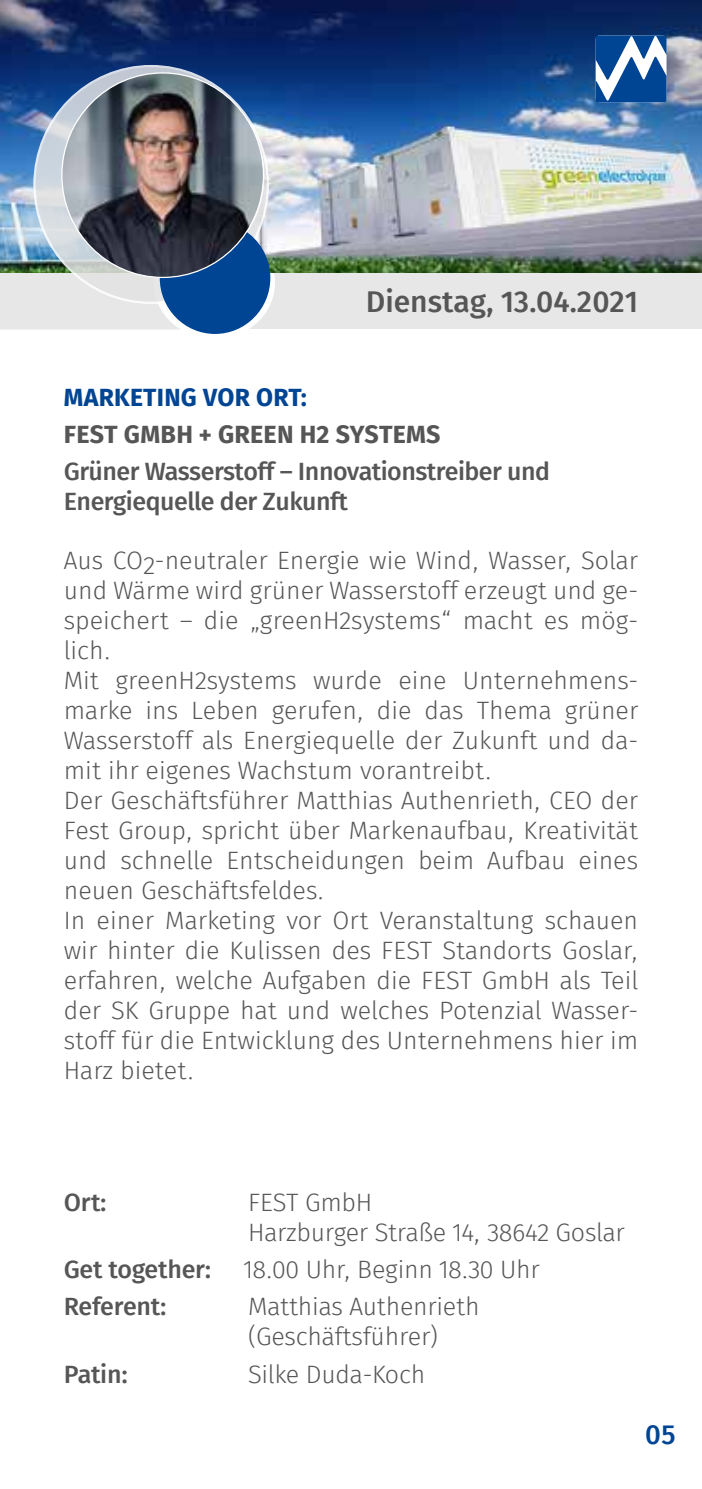
<style>
.page{position:relative;width:702px;height:1489px;background:#fff}
.page>*{position:absolute;margin:0;border:0;box-sizing:border-box;transform-origin:0 0}
.t1{font:500 30px "Fira Sans";color:#565656}
.t2{font:500 27.5px "Fira Sans";color:#004594}
.t3{font:300 25px/30px "Fira Sans";color:#565656}
.t4{font:500 25px/30px "Fira Sans";letter-spacing:-.02em;color:#565656}
.t5{font:700 25px "Fira Sans";letter-spacing:.01em;color:#565656}
.t6{font:700 25px "Fira Sans";letter-spacing:.01em;color:#004594}
</style>
<div class="page">
<img style="left:0;top:0;width:702px;height:230px">
<svg style="left:32px;top:64px;width:238px;height:166px"></svg>
<svg style="left:0;top:230px;width:702px;height:104px"></svg>
<img style="left:62px;top:73px;width:201px;height:204px">
<svg style="left:595px;top:35px;width:71px;height:67px"></svg>
<p class="t1" style="left:365px;top:280px;width:273px">Dienstag, 13.04.2021</p>
<p class="t6" style="left:64px;top:380px;width:244px">MARKETING VOR ORT:</p>
<p class="t5" style="left:64px;top:417px;width:378px">FEST GMBH + GREEN H2 SYSTEMS</p>
<p class="t4" style="left:64px;top:458px;width:488px">Grüner Wasserstoff – Innovationstreiber und<br>Energiequelle der Zukunft</p>
<p class="t3" style="left:64px;top:547px;width:576px">Aus CO2-neutraler Energie wie Wind, Wasser, Solar und Wärme wird grüner Wasserstoff erzeugt und ge&shy;speichert – die „greenH2systems“ macht es mög&shy;lich.<br>Mit greenH2systems wurde eine Unternehmens&shy;marke ins Leben gerufen, die das Thema grüner Wasserstoff als Energiequelle der Zukunft und da&shy;mit ihr eigenes Wachstum vorantreibt.<br>Der Geschäftsführer Matthias Authenrieth, CEO der Fest Group, spricht über Markenaufbau, Kreativität und schnelle Entscheidungen beim Aufbau eines neuen Geschäftsfeldes.<br>In einer Marketing vor Ort Veranstaltung schauen wir hinter die Kulissen des FEST Standorts Goslar, erfahren, welche Aufgaben die FEST GmbH als Teil der SK Gruppe hat und welches Potenzial Wasser&shy;stoff für die Entwicklung des Unternehmens hier im Harz bietet.</p>
<p class="t4" style="left:64px;top:1189px;width:44px">Ort:</p>
<p class="t3" style="left:248px;top:1189px;width:378px">FEST GmbH<br>Harzburger Straße 14, 38642 Goslar</p>
<p class="t4" style="left:64px;top:1256px;width:149px">Get together:</p>
<p class="t3" style="left:244px;top:1256px;width:297px">18.00 Uhr, Beginn 18.30 Uhr</p>
<p class="t4" style="left:64px;top:1293px;width:104px">Referent:</p>
<p class="t3" style="left:248px;top:1293px;width:233px">Matthias Authenrieth (Geschäftsführer)</p>
<p class="t4" style="left:64px;top:1360px;width:65px">Patin:</p>
<p class="t3" style="left:248px;top:1360px;width:178px">Silke Duda-Koch</p>
<p class="t2" style="left:645px;top:1414px;width:32px">05</p>
</div>
